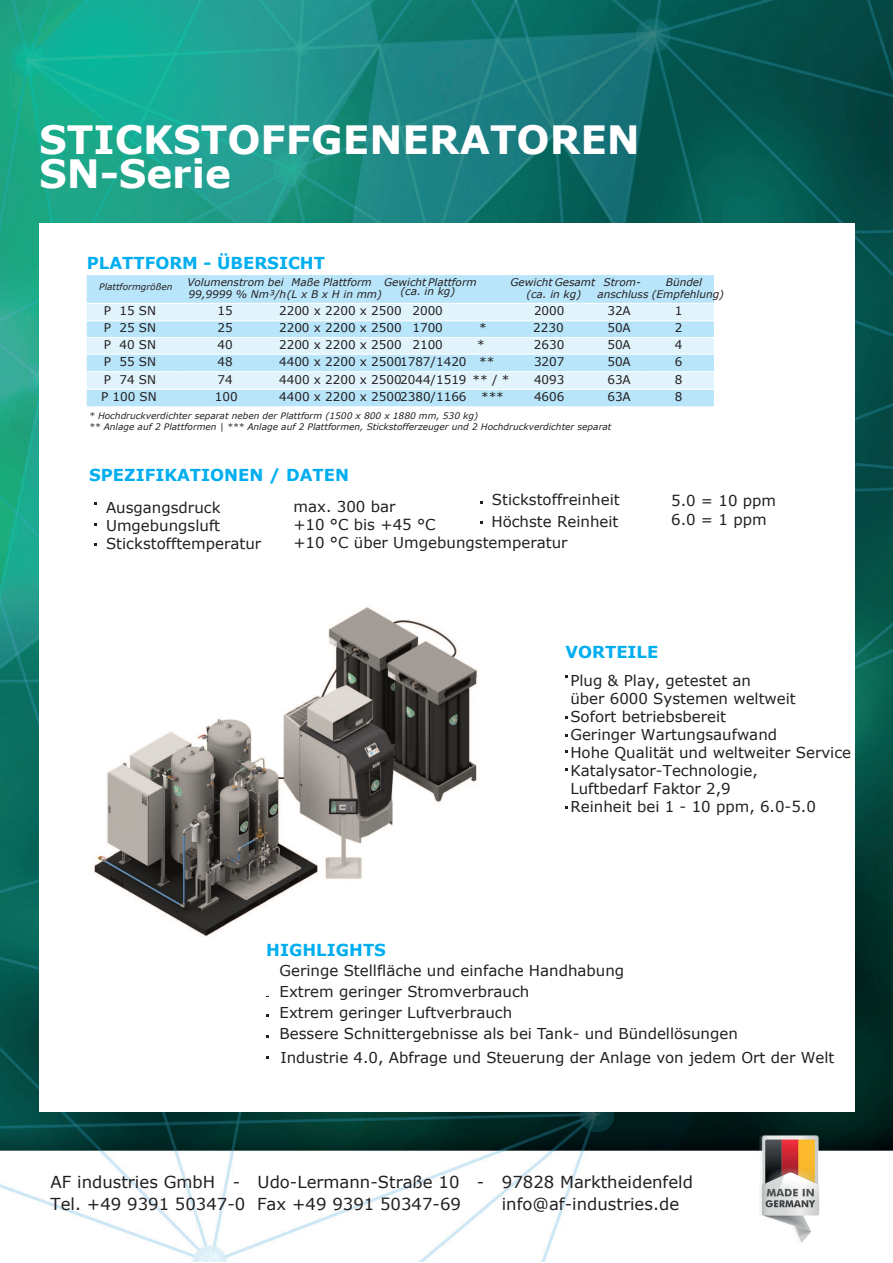
<style>
.page{position:relative;width:893px;height:1263px;background:#fff}
.page>*{position:absolute;margin:0;border:0;box-sizing:border-box;transform-origin:0 0}
.t1{font:700 39px/33.9px "Verdana";color:#fff}
.t2{font:16.5px/22px "Verdana";color:#231f20}
.t3{font:700 16.5px "Verdana";color:#00aeef}
.t4{font:15px/18px "Verdana";color:#231f20}
.t5{font:12px "Verdana";color:#231f20}
.t6{font:italic 10.5px/12.6px "Verdana";color:#231f20}
.t7{font:italic 9px/10.8px "Verdana";color:#231f20}
.s1{font-style:inherit}
</style>
<div class="page">
<img style="left:0;top:0;width:892px;height:1262px">
<div style="left:39px;top:223px;width:816px;height:888px;background:#fff"></div>
<div style="left:87px;top:275px;width:627px;height:131px;background:#b9e5fa"></div>
<svg style="left:87px;top:304px;width:627px;height:85px;fill:#e1f4fc"></svg>
<hr style="left:87px;top:303px;width:91px;height:1px;background:#fff">
<hr style="left:178px;top:303px;width:95px;height:1px;background:#fff">
<hr style="left:273px;top:303px;width:101px;height:1px;background:#fff">
<hr style="left:374px;top:303px;width:94px;height:1px;background:#fff">
<hr style="left:468px;top:303px;width:36px;height:1px;background:#fff">
<hr style="left:504px;top:303px;width:86px;height:1px;background:#fff">
<hr style="left:590px;top:303px;width:56px;height:1px;background:#fff">
<hr style="left:646px;top:303px;width:68px;height:1px;background:#fff">
<hr style="left:87px;top:320px;width:91px;height:1px;background:#fff">
<hr style="left:178px;top:320px;width:95px;height:1px;background:#fff">
<hr style="left:273px;top:320px;width:101px;height:1px;background:#fff">
<hr style="left:374px;top:320px;width:94px;height:1px;background:#fff">
<hr style="left:468px;top:320px;width:36px;height:1px;background:#fff">
<hr style="left:504px;top:320px;width:86px;height:1px;background:#fff">
<hr style="left:590px;top:320px;width:56px;height:1px;background:#fff">
<hr style="left:646px;top:320px;width:68px;height:1px;background:#fff">
<hr style="left:87px;top:337px;width:91px;height:1px;background:#fff">
<hr style="left:178px;top:337px;width:95px;height:1px;background:#fff">
<hr style="left:273px;top:337px;width:101px;height:1px;background:#fff">
<hr style="left:374px;top:337px;width:94px;height:1px;background:#fff">
<hr style="left:468px;top:337px;width:36px;height:1px;background:#fff">
<hr style="left:504px;top:337px;width:86px;height:1px;background:#fff">
<hr style="left:590px;top:337px;width:56px;height:1px;background:#fff">
<hr style="left:646px;top:337px;width:68px;height:1px;background:#fff">
<hr style="left:87px;top:354px;width:91px;height:1px;background:#fff">
<hr style="left:178px;top:354px;width:95px;height:1px;background:#fff">
<hr style="left:273px;top:354px;width:101px;height:1px;background:#fff">
<hr style="left:374px;top:354px;width:94px;height:1px;background:#fff">
<hr style="left:468px;top:354px;width:36px;height:1px;background:#fff">
<hr style="left:504px;top:354px;width:86px;height:1px;background:#fff">
<hr style="left:590px;top:354px;width:56px;height:1px;background:#fff">
<hr style="left:646px;top:354px;width:68px;height:1px;background:#fff">
<hr style="left:87px;top:371px;width:91px;height:1px;background:#fff">
<hr style="left:178px;top:371px;width:95px;height:1px;background:#fff">
<hr style="left:273px;top:371px;width:101px;height:1px;background:#fff">
<hr style="left:374px;top:371px;width:94px;height:1px;background:#fff">
<hr style="left:468px;top:371px;width:36px;height:1px;background:#fff">
<hr style="left:504px;top:371px;width:86px;height:1px;background:#fff">
<hr style="left:590px;top:371px;width:56px;height:1px;background:#fff">
<hr style="left:646px;top:371px;width:68px;height:1px;background:#fff">
<hr style="left:87px;top:389px;width:91px;height:1px;background:#fff">
<hr style="left:178px;top:389px;width:95px;height:1px;background:#fff">
<hr style="left:273px;top:389px;width:101px;height:1px;background:#fff">
<hr style="left:374px;top:389px;width:94px;height:1px;background:#fff">
<hr style="left:468px;top:389px;width:36px;height:1px;background:#fff">
<hr style="left:504px;top:389px;width:86px;height:1px;background:#fff">
<hr style="left:590px;top:389px;width:56px;height:1px;background:#fff">
<hr style="left:646px;top:389px;width:68px;height:1px;background:#fff">
<img style="left:93px;top:607px;width:386px;height:330px">
<img style="left:745px;top:1119px;width:83px;height:131px">
<h1 class="t1" style="left:39px;top:122px;width:602px">STICKSTOFFGENERATOR<span class="s1">EN<br></span>SN-Serie</h1>
<p class="t3" style="left:87px;top:251px;width:240px">PLATTFORM - ÜBERSICHT</p>
<p class="t7" style="left:99px;top:281px;width:75px">Plattformgrößen</p>
<p class="t6" style="left:187px;top:276px;width:196px">Volumenstrom bei<br>99,9999 % Nm³/h(L x B x H in mm)</p>
<p class="t6" style="left:292px;top:276px;width:82px">Maße Plattform</p>
<p class="t6" style="left:384px;top:276px;width:94px">Gewicht Plattform</p>
<p class="t6" style="left:510px;top:276px;width:86px;text-align:center">Gewicht Gesamt (ca. in kg)</p>
<p class="t6" style="left:597px;top:276px;width:128px;text-indent:6px">Strom-<br>anschluss (Empfehlung)</p>
<p class="t6" style="left:666px;top:276px;width:38px">Bündel</p>
<p class="t5" style="left:104px;top:303px;width:54px">P 15 SN</p>
<p class="t5" style="left:217px;top:303px;width:17px">15</p>
<p class="t5" style="left:279px;top:303px;width:165px">2200 x 2200 x 2500 2000</p>
<p class="t5" style="left:534px;top:303px;width:32px">2000</p>
<p class="t5" style="left:607px;top:303px;width:25px">32A</p>
<p class="t5" style="left:675px;top:303px;width:9px">1</p>
<p class="t5" style="left:104px;top:320px;width:54px">P 25 SN</p>
<p class="t5" style="left:217px;top:320px;width:17px">25</p>
<p class="t5" style="left:279px;top:320px;width:165px">2200 x 2200 x 2500 1700</p>
<p class="t5" style="left:479px;top:319px;width:9px">*</p>
<p class="t5" style="left:533px;top:319px;width:32px">2230</p>
<p class="t5" style="left:607px;top:320px;width:25px">50A</p>
<p class="t5" style="left:675px;top:320px;width:9px">2</p>
<p class="t5" style="left:104px;top:336px;width:54px">P 40 SN</p>
<p class="t5" style="left:217px;top:336px;width:17px">40</p>
<p class="t5" style="left:279px;top:336px;width:165px">2200 x 2200 x 2500 2100</p>
<p class="t5" style="left:477px;top:336px;width:9px">*</p>
<p class="t5" style="left:534px;top:336px;width:32px">2630</p>
<p class="t5" style="left:607px;top:336px;width:25px">50A</p>
<p class="t5" style="left:675px;top:336px;width:9px">4</p>
<p class="t5" style="left:104px;top:354px;width:54px">P 55 SN</p>
<p class="t5" style="left:217px;top:354px;width:17px">48</p>
<p class="t5" style="left:279px;top:354px;width:217px">4400 x 2200 x 25001787/1420 **</p>
<p class="t5" style="left:534px;top:354px;width:32px">3207</p>
<p class="t5" style="left:607px;top:354px;width:25px">50A</p>
<p class="t5" style="left:675px;top:354px;width:9px">6</p>
<p class="t5" style="left:104px;top:371px;width:54px">P 74 SN</p>
<p class="t5" style="left:218px;top:371px;width:17px">74</p>
<p class="t5" style="left:279px;top:371px;width:232px">4400 x 2200 x 25002044/1519 ** / *</p>
<p class="t5" style="left:534px;top:371px;width:32px">4093</p>
<p class="t5" style="left:607px;top:371px;width:25px">63A</p>
<p class="t5" style="left:675px;top:371px;width:9px">8</p>
<p class="t5" style="left:101px;top:389px;width:57px">P 100 SN</p>
<p class="t5" style="left:215px;top:389px;width:24px">100</p>
<p class="t5" style="left:279px;top:389px;width:226px">4400 x 2200 x 25002380/1166 ***</p>
<p class="t5" style="left:534px;top:389px;width:32px">4606</p>
<p class="t5" style="left:607px;top:389px;width:25px">63A</p>
<p class="t5" style="left:675px;top:389px;width:9px">8</p>
<p class="t7" style="left:89px;top:411px;width:524px">* Hochdruckverdichter separat neben der Plattform (1500 x 800 x 1880 mm, 530 kg)<br>** Anlage auf 2 Plattformen | *** Anlage auf 2 Plattformen, Stickstofferzeuger und 2 Hochdruckverdichter separat</p>
<p class="t3" style="left:89px;top:463px;width:261px">SPEZIFIKATIONEN / DATEN</p>
<p class="t4" style="left:492px;top:490px;width:129px">Stickstoffreinheit</p>
<p class="t4" style="left:671px;top:491px;width:107px">5.0 = 10 ppm</p>
<p class="t4" style="left:491px;top:512px;width:129px">Höchste Reinheit</p>
<p class="t4" style="left:671px;top:510px;width:97px">6.0 = 1 ppm</p>
<p class="t4" style="left:106px;top:498px;width:157px">Ausgangsdruck<br>Umgebungsluft<br>Stickstofftemperatur</p>
<p class="t4" style="left:293px;top:497px;width:276px">max. 300 bar<br>+10 °C bis +45 °C<br>+10 °C über Umgebungstemperatur</p>
<p class="t3" style="left:266px;top:938px;width:121px">HIGHLIGHTS</p>
<p class="t3" style="left:566px;top:640px;width:94px">VORTEILE</p>
<p class="t4" style="left:570px;top:671px;width:282px">Plug &amp; Play, getestet an<br>über 6000 Systemen weltweit<br>Sofort betriebsbereit<br>Geringer Wartungsaufwand<br>Hohe Qualität und weltweiter Service<br>Katalysator-Technologie,<br>Luftbedarf Faktor 2,9<br>Reinheit bei 1 - 10 ppm, 6.0-5.0</p>
<p class="t4" style="left:280px;top:959px;width:460px;line-height:21px">Geringe Stellfläche und einfache Handhabung<br>Extrem geringer Stromverbrauch<br>Extrem geringer Luftverbrauch<br>Bessere Schnittergebnisse als bei Tank- und Bündellösungen</p>
<p class="t4" style="left:280px;top:1048px;width:556px">Industrie 4.0, Abfrage und Steuerung der Anlage von jedem Ort der Welt</p>
<p class="t2" style="left:51px;top:1171px;width:644px">AF industries GmbH - Udo-Lermann-Straße 10 - 97828 Marktheidenfeld<br>Tel. +49 9391 50347-0 Fax +49 9391 50347-69</p>
<p class="t2" style="left:502px;top:1193px;width:179px">info@af-industries.de</p>
</div>
